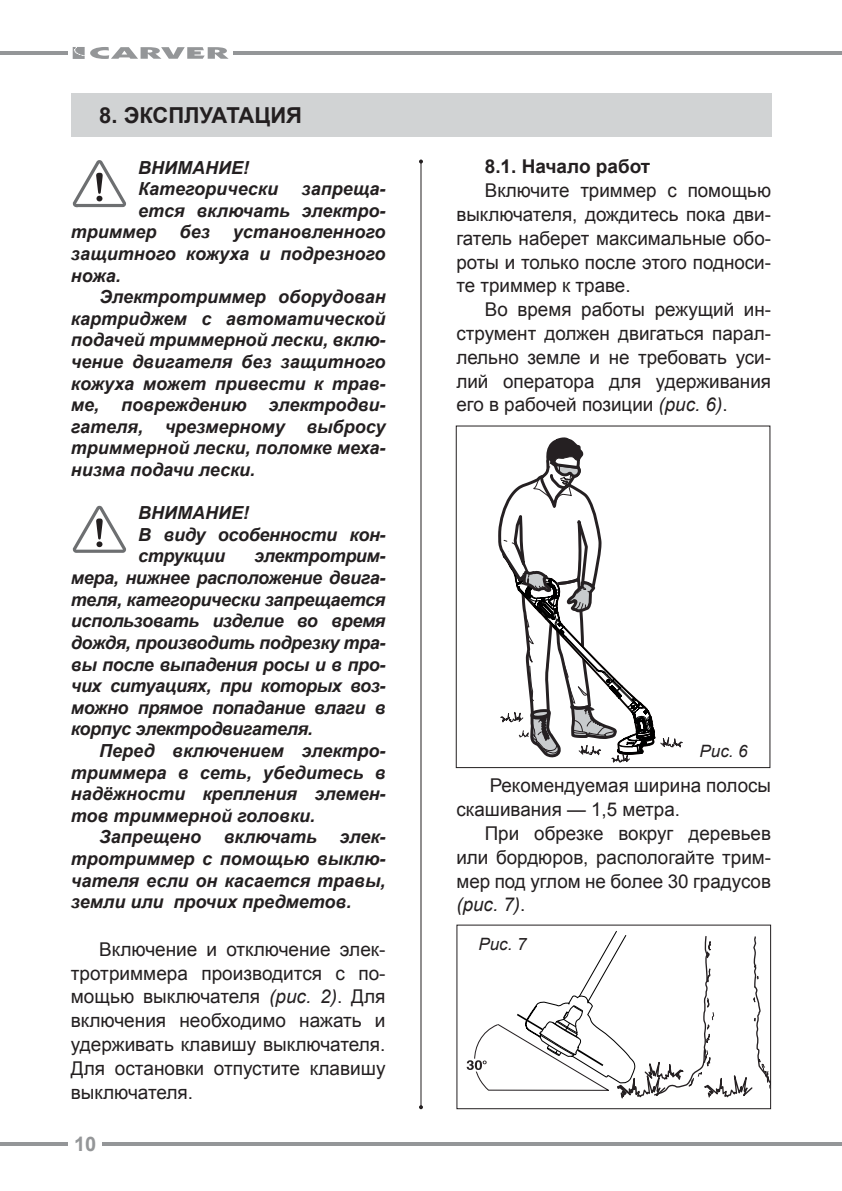
<style>
.page{position:relative;width:842px;height:1191px;background:#fff}
.page>*{position:absolute;margin:0;border:0;box-sizing:border-box;transform-origin:0 0}
.t1{font:700 22px "Arial";color:#231f20}
.t2{font:700 20px "Arial";color:#949698}
.t3{font:19px/23.8px "Arial";color:#231f20;text-align:justify}
.t4{font:700 19px "Arial";color:#231f20}
.t5{font:italic 700 18px/21.6px "Arial";color:#231f20;text-align:justify}
.t6{font:italic 700 18px/21.6px "Arial";letter-spacing:-.02em;color:#231f20}
.t7{font:italic 17px "Arial";color:#231f20}
.s1{font-style:italic}
</style>
<div class="page">
<hr style="left:234px;top:51px;width:608px;height:4px;background:#949698">
<hr style="left:102px;top:1142px;width:740px;height:3px;background:#949698">
<hr style="left:0;top:51px;width:68px;height:4px;background:#949698">
<svg style="left:0;top:1142px;width:68px;height:3px"></svg>
<svg style="left:73px;top:47px;width:156px;height:12px"></svg>
<svg style="left:73px;top:160px;width:53px;height:47px"></svg>
<svg style="left:73px;top:506px;width:53px;height:47px"></svg>
<div style="left:71px;top:94px;width:700px;height:43px;background:#d1d3d4"></div>
<hr style="left:420px;top:161px;width:1px;height:946px;background:#231f20">
<svg style="left:419px;top:159px;width:4px;height:4px"></svg>
<svg style="left:419px;top:1105px;width:4px;height:4px"></svg>
<svg style="left:498px;top:437px;width:185px;height:325px"></svg>
<div style="left:456px;top:425px;width:314px;height:343px;border:1px solid #231f20"></div>
<div style="left:466px;top:1058px;width:20px;height:13px;border:1px solid #fff"></div>
<svg style="left:467px;top:931px;width:302px;height:167px"></svg>
<div style="left:456px;top:924px;width:315px;height:185px;border:1px solid #231f20"></div>
<p class="t1" style="left:99px;top:101px;width:204px">8. ЭКСПЛУАТАЦИЯ</p>
<p class="t5" style="left:138px;top:157px;width:141px">ВНИМАНИЕ!<br>Категорически</p>
<p class="t5" style="left:301px;top:178px;width:86px">запреща-</p>
<p class="t5" style="left:138px;top:200px;width:249px">ется включать электро-</p>
<p class="t5" style="left:71px;top:222px;width:87px">триммер</p>
<p class="t5" style="left:180px;top:222px;width:32px">без</p>
<p class="t5" style="left:71px;top:222px;width:316px;text-indent:162px">установленного защитного кожуха и подрезного ножа.</p>
<p class="t5" style="left:71px;top:286px;width:316px;text-indent:28px">Электротриммер оборудован картриджем с автоматической подачей триммерной лески, вклю&shy;чение двигателя без защитного кожуха может привести к трав&shy;ме, повреждению электродви&shy;гателя, чрезмерному выбросу триммерной лески, поломке меха&shy;низма подачи лески.</p>
<p class="t6" style="left:138px;top:502px;width:249px">ВНИМАНИЕ!<br>В виду особенности кон&shy;струкции</p>
<p class="t5" style="left:71px;top:546px;width:316px;text-indent:183px">электротрим&shy;мера, нижнее расположение двига&shy;теля, категорически запрещается использовать изделие во время дождя, производить подрезку тра&shy;вы после выпадения росы и в про&shy;чих ситуациях, при которых воз&shy;можно прямое попадание влаги в корпус электродвигателя.</p>
<p class="t5" style="left:99px;top:740px;width:288px">Перед включением электро-</p>
<p class="t5" style="left:71px;top:762px;width:316px">триммера в сеть, убедитесь в</p>
<p class="t5" style="left:71px;top:783px;width:316px">надёжности крепления элемен-</p>
<p class="t5" style="left:71px;top:805px;width:246px">тов триммерной головки.</p>
<p class="t5" style="left:99px;top:826px;width:103px">Запрещено</p>
<p class="t5" style="left:224px;top:826px;width:95px">включать</p>
<p class="t5" style="left:71px;top:826px;width:316px;text-indent:269px">элек&shy;тротриммер с помощью выклю&shy;чателя если он касается травы, земли или прочих предметов.</p>
<p class="t3" style="left:71px;top:937px;width:316px;text-indent:28px">Включение и отключение элек&shy;тротриммера производится с по&shy;мощью выключателя <span class="s1">(рис. 2)</span>. Для включения необходимо нажать и удерживать клавишу выключателя.<br>Для остановки отпустите клавишу выключателя.</p>
<p class="t2" style="left:74px;top:1130px;width:24px">10</p>
<p class="t4" style="left:485px;top:154px;width:167px">8.1. Начало работ</p>
<p class="t3" style="left:456px;top:179px;width:316px;text-indent:28px">Включите триммер с помощью выключателя, дождитесь пока дви&shy;гатель наберет максимальные обо&shy;роты и только после этого подноси&shy;те триммер к траве.</p>
<p class="t3" style="left:456px;top:298px;width:316px;text-indent:28px">Во время работы режущий ин&shy;струмент должен двигаться парал&shy;лельно земле и не требовать уси&shy;лий оператора для удерживания его в рабочей позиции <span class="s1">(рис. 6)</span>.</p>
<p class="t7" style="left:699px;top:740px;width:50px">Рис. 6</p>
<p class="t3" style="left:456px;top:774px;width:316px;text-indent:33px">Рекомендуемая ширина полосы скашивания — 1,5 метра.</p>
<p class="t3" style="left:456px;top:821px;width:316px;text-indent:28px">При обрезке вокруг деревьев или бордюров, распологайте трим&shy;мер под углом не более 30 градусов <span class="s1">(рис. 7)</span>.</p>
<p class="t7" style="left:478px;top:932px;width:50px">Рис. 7</p>
</div>
